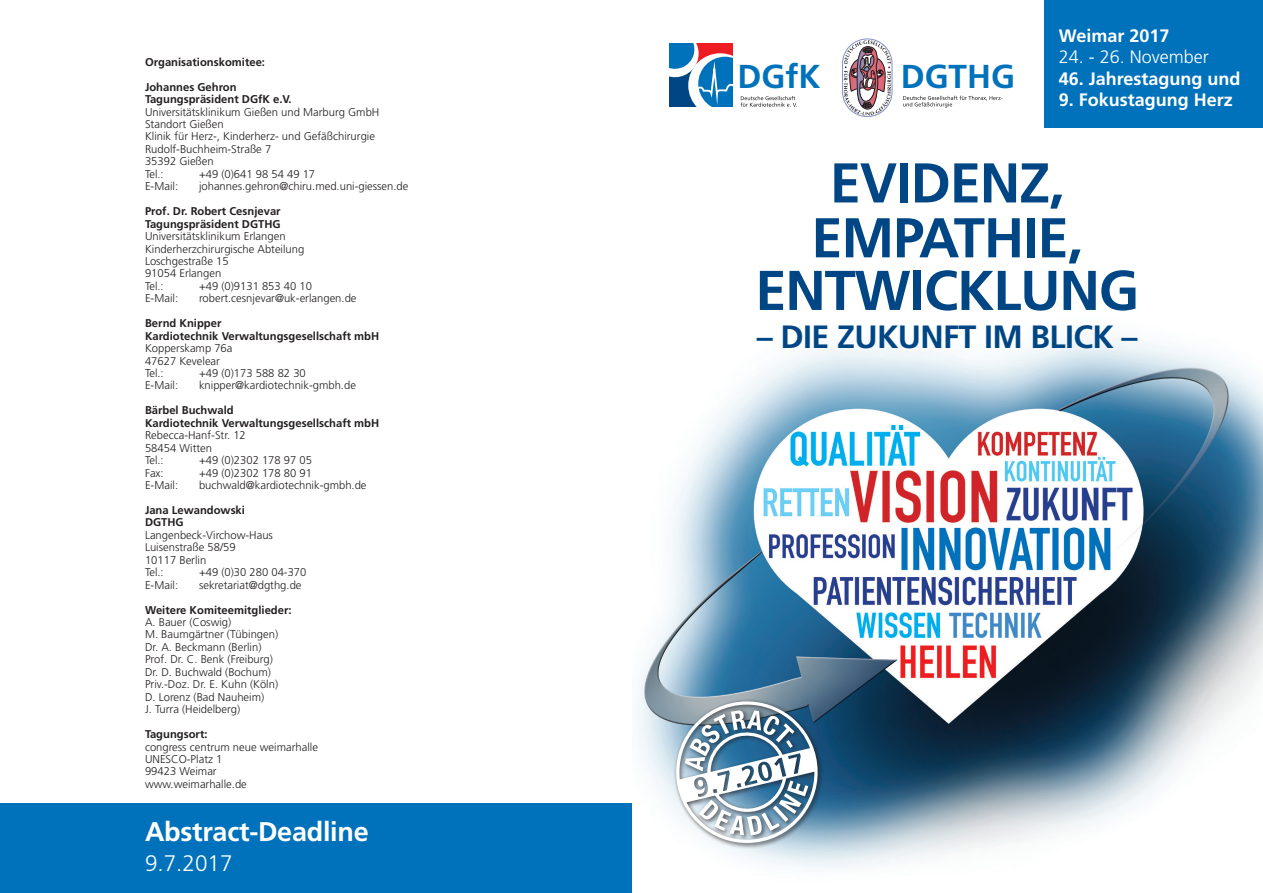
<style>
.page{position:relative;width:1263px;height:893px;background:#fff}
.page>*{position:absolute;margin:0;border:0;box-sizing:border-box;transform-origin:0 0}
.t1{font:700 55.95px "Frutiger";letter-spacing:-.02em;color:#004684}
.t2{font:700 33.15px "Frutiger";color:#0072bc}
.t3{font:700 32.25px "Frutiger";letter-spacing:-.02em;color:#004684}
.t4{font:700 27px "Frutiger";letter-spacing:-.01em;color:#fff}
.t5{font:300 22.5px "Frutiger";color:#fff}
.t6{font:700 18px "Frutiger";color:#fff}
.t7{font:300 18px "Frutiger";color:#fff}
.t8{font:300 11.25px "Frutiger";color:#231f20}
.t9{font:700 11.25px "Frutiger";color:#231f20}
</style>
<div class="page">
<img style="left:631px;top:337px;width:632px;height:556px">
<div style="left:0;top:803px;width:631px;height:90px;background:#0072bc"></div>
<svg style="left:669px;top:43px;width:63px;height:63px"></svg>
<div style="left:842px;top:39px;width:50px;height:78px;border:1px solid #838fc7;border-radius:25px"></div>
<svg style="left:844px;top:40px;width:47px;height:76px"></svg>
<div style="left:1045px;top:0;width:218px;height:128px;background:#0072bc"></div>
<svg style="left:740px;top:96px;width:57px;height:11px"></svg>
<svg style="left:903px;top:96px;width:99px;height:12px"></svg>
<div style="left:673px;top:698px;width:151px;height:151px;background:#231f20;opacity:.75"></div>
<svg style="left:674px;top:701px;width:153px;height:142px"></svg>
<p class="t9" style="left:145px;top:55px;width:122px">Organisationskomitee:</p>
<p class="t9" style="left:145px;top:80px;width:93px">Johannes Gehron</p>
<p class="t9" style="left:145px;top:93px;width:148px">Tagungspräsident DGfK e.V.</p>
<p class="t8" style="left:145px;top:105px;width:236px">Universitätsklinikum Gießen und Marburg GmbH</p>
<p class="t8" style="left:145px;top:118px;width:80px">Standort Gießen</p>
<p class="t8" style="left:145px;top:130px;width:232px">Klinik für Herz-, Kinderherz- und Gefäßchirurgie</p>
<p class="t8" style="left:145px;top:143px;width:128px">Rudolf-Buchheim-Straße 7</p>
<p class="t8" style="left:145px;top:155px;width:70px">35392 Gießen</p>
<p class="t8" style="left:145px;top:168px;width:20px">Tel.:</p>
<p class="t8" style="left:199px;top:168px;width:118px">+49 (0)641 98 54 49 17</p>
<p class="t8" style="left:145px;top:180px;width:35px">E-Mail:</p>
<p class="t8" style="left:199px;top:180px;width:211px">johannes.gehron@chiru.med.uni-giessen.de</p>
<p class="t9" style="left:145px;top:205px;width:137px">Prof. Dr. Robert Cesnjevar</p>
<p class="t9" style="left:145px;top:217px;width:137px">Tagungspräsident DGTHG</p>
<p class="t8" style="left:145px;top:230px;width:142px">Universitätsklinikum Erlangen</p>
<p class="t8" style="left:145px;top:242px;width:161px">Kinderherzchirurgische Abteilung</p>
<p class="t8" style="left:145px;top:255px;width:85px">Loschgestraße 15</p>
<p class="t8" style="left:145px;top:267px;width:78px">91054 Erlangen</p>
<p class="t8" style="left:145px;top:280px;width:20px">Tel.:</p>
<p class="t8" style="left:199px;top:280px;width:115px">+49 (0)9131 853 40 10</p>
<p class="t8" style="left:145px;top:292px;width:35px">E-Mail:</p>
<p class="t8" style="left:199px;top:292px;width:159px">robert.cesnjevar@uk-erlangen.de</p>
<p class="t9" style="left:145px;top:317px;width:78px">Bernd Knipper</p>
<p class="t9" style="left:145px;top:329px;width:236px">Kardiotechnik Verwaltungsgesellschaft mbH</p>
<p class="t8" style="left:145px;top:342px;width:89px">Kopperskamp 76a</p>
<p class="t8" style="left:145px;top:354px;width:77px">47627 Kevelear</p>
<p class="t8" style="left:145px;top:367px;width:20px">Tel.:</p>
<p class="t8" style="left:199px;top:367px;width:108px">+49 (0)173 588 82 30</p>
<p class="t8" style="left:145px;top:379px;width:35px">E-Mail:</p>
<p class="t8" style="left:199px;top:379px;width:158px">knipper@kardiotechnik-gmbh.de</p>
<p class="t9" style="left:145px;top:404px;width:90px">Bärbel Buchwald</p>
<p class="t9" style="left:145px;top:416px;width:236px">Kardiotechnik Verwaltungsgesellschaft mbH</p>
<p class="t8" style="left:145px;top:429px;width:102px">Rebecca-Hanf-Str. 12</p>
<p class="t8" style="left:145px;top:441px;width:69px">58454 Witten</p>
<p class="t8" style="left:145px;top:454px;width:20px">Tel.:</p>
<p class="t8" style="left:199px;top:454px;width:115px">+49 (0)2302 178 97 05</p>
<p class="t8" style="left:145px;top:466px;width:20px">Fax:</p>
<p class="t8" style="left:199px;top:466px;width:115px">+49 (0)2302 178 80 91</p>
<p class="t8" style="left:145px;top:479px;width:35px">E-Mail:</p>
<p class="t8" style="left:199px;top:479px;width:169px">buchwald@kardiotechnik-gmbh.de</p>
<p class="t9" style="left:145px;top:503px;width:102px">Jana Lewandowski</p>
<p class="t9" style="left:145px;top:516px;width:40px">DGTHG</p>
<p class="t8" style="left:145px;top:529px;width:130px">Langenbeck-Virchow-Haus</p>
<p class="t8" style="left:145px;top:541px;width:92px">Luisenstraße 58/59</p>
<p class="t8" style="left:145px;top:553px;width:63px">10117 Berlin</p>
<p class="t8" style="left:145px;top:566px;width:20px">Tel.:</p>
<p class="t8" style="left:199px;top:566px;width:109px">+49 (0)30 280 04-370</p>
<p class="t8" style="left:145px;top:578px;width:35px">E-Mail:</p>
<p class="t8" style="left:199px;top:578px;width:104px">sekretariat@dgthg.de</p>
<p class="t9" style="left:145px;top:603px;width:148px">Weitere Komiteemitglieder:</p>
<p class="t8" style="left:145px;top:616px;width:88px">A. Bauer (Coswig)</p>
<p class="t8" style="left:145px;top:628px;width:135px">M. Baumgärtner (Tübingen)</p>
<p class="t8" style="left:145px;top:641px;width:118px">Dr. A. Beckmann (Berlin)</p>
<p class="t8" style="left:145px;top:653px;width:129px">Prof. Dr. C. Benk (Freiburg)</p>
<p class="t8" style="left:145px;top:666px;width:127px">Dr. D. Buchwald (Bochum)</p>
<p class="t8" style="left:145px;top:678px;width:135px">Priv.-Doz. Dr. E. Kuhn (Köln)</p>
<p class="t8" style="left:145px;top:690px;width:121px">D. Lorenz (Bad Nauheim)</p>
<p class="t8" style="left:145px;top:703px;width:97px">J. Turra (Heidelberg)</p>
<p class="t9" style="left:145px;top:728px;width:64px">Tagungsort:</p>
<p class="t8" style="left:145px;top:740px;width:174px">congress centrum neue weimarhalle</p>
<p class="t8" style="left:145px;top:753px;width:79px">UNESCO-Platz 1</p>
<p class="t8" style="left:145px;top:765px;width:73px">99423 Weimar</p>
<p class="t8" style="left:145px;top:778px;width:103px">www.weimarhalle.de</p>
<p class="t4" style="left:145px;top:816px;width:225px">Abstract-Deadline</p>
<p class="t5" style="left:145px;top:851px;width:89px">9.7.2017</p>
<p class="t2" style="left:737px;top:57px;width:84px">DGfK</p>
<p class="t2" style="left:901px;top:57px;width:116px">DGTHG</p>
<p class="t6" style="left:1059px;top:25px;width:112px">Weimar 2017</p>
<p class="t7" style="left:1059px;top:47px;width:152px">24. - 26. November</p>
<p class="t6" style="left:1059px;top:68px;width:183px">46. Jahrestagung und</p>
<p class="t6" style="left:1059px;top:89px;width:176px">9. Fokustagung Herz</p>
<p class="t1" style="left:830px;top:150px;width:236px">EVIDENZ,</p>
<p class="t1" style="left:811px;top:205px;width:273px">EMPATHIE,</p>
<p class="t1" style="left:755px;top:258px;width:385px">ENTWICKLUNG</p>
<p class="t3" style="left:757px;top:318px;width:382px">– DIE ZUKUNFT IM BLICK –</p>
</div>
